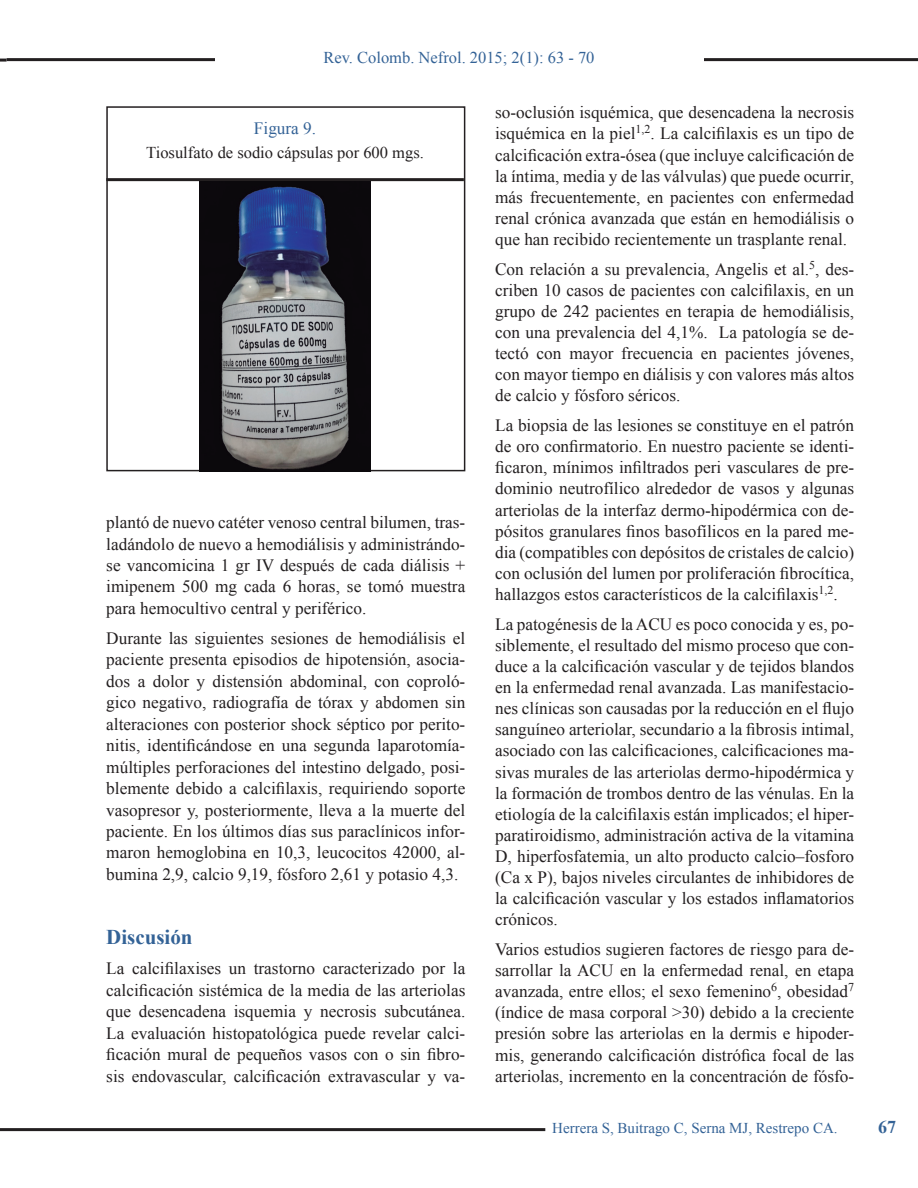
<style>
.page{position:relative;width:918px;height:1188px;background:#fff}
.page>*{position:absolute;margin:0;border:0;box-sizing:border-box;transform-origin:0 0}
.t1{font:700 21px "Times New Roman";color:#336296}
.t2{font:700 18px "Times New Roman";color:#336296}
.t3{font:17.25px/21.1px "Times New Roman";color:#231f20;text-align:justify}
.t4{font:17.25px "Times New Roman";color:#336296}
.t5{font:16.5px "Times New Roman";color:#231f20}
.t6{font:16.5px "Times New Roman";color:#336296}
.t7{font:15px "Times New Roman";color:#336296}
.s1{font-style:inherit}
</style>
<div class="page">
<hr style="left:7px;top:58px;width:911px;height:3px;background:#231f20">
<svg style="left:0;top:59px;width:7px;height:3px"></svg>
<div style="left:215px;top:52px;width:488px;height:18px;background:#fff"></div>
<hr style="left:0;top:1128px;width:545px;height:3px;background:#231f20">
<div style="left:106px;top:106px;width:359px;height:365px;border:2px solid #231f20"></div>
<hr style="left:106px;top:178px;width:358px;height:3px;background:#231f20">
<img style="left:200px;top:181px;width:171px;height:290px">
<p class="t6" style="left:323px;top:47px;width:273px">Rev. Colomb. Nefrol. <span class="s1">2015; 2(1): 63 - 70</span></p>
<p class="t4" style="left:254px;top:117px;width:64px">Figura 9.</p>
<p class="t5" style="left:146px;top:142px;width:279px">Tiosulfato de sodio cápsulas por 600 mgs.</p>
<p class="t3" style="left:106px;top:511px;width:361px">plantó de nuevo catéter venoso central bilumen, tras&shy;ladándolo de nuevo a hemodiálisis y administrándo&shy;se vancomicina 1 gr IV después de cada diálisis + imipenem 500 mg cada 6 horas, se tomó muestra para hemocultivo central y periférico.</p>
<p class="t3" style="left:106px;top:627px;width:361px">Durante las siguientes sesiones de hemodiálisis el paciente presenta episodios de hipotensión, asocia&shy;dos a dolor y distensión abdominal, con coproló&shy;gico negativo, radiografía de tórax y abdomen sin alteraciones con posterior shock séptico por perito&shy;nitis, identificándose en una segunda laparotomía&shy;múltiples perforaciones del intestino delgado, posi&shy;blemente debido a calcifilaxis, requiriendo soporte vasopresor y, posteriormente, lleva a la muerte del paciente. En los últimos días sus paraclínicos infor&shy;maron hemoglobina en 10,3, leucocitos 42000, al&shy;bumina 2,9, calcio 9,19, fósforo 2,61 y potasio 4,3.</p>
<p class="t1" style="left:106px;top:923px;width:88px">Discusión</p>
<p class="t3" style="left:106px;top:958px;width:361px">La calcifilaxises un trastorno caracterizado por la calcificación sistémica de la media de las arteriolas que desencadena isquemia y necrosis subcutánea.<br>La evaluación histopatológica puede revelar calci&shy;ficación mural de pequeños vasos con o sin fibro&shy;sis endovascular, calcificación extravascular y va-</p>
<p class="t3" style="left:495px;top:102px;width:361px">so-oclusión isquémica, que desencadena la necrosis isquémica en la piel<sup>1,2</sup>. La calcifilaxis es un tipo de calcificación extra-ósea (que incluye calcificación de la íntima, media y de las válvulas) que puede ocurrir, más frecuentemente, en pacientes con enfermedad renal crónica avanzada que están en hemodiálisis o que han recibido recientemente un trasplante renal.</p>
<p class="t3" style="left:495px;top:258px;width:361px">Con relación a su prevalencia, Angelis et al.<sup>5</sup>, des&shy;criben 10 casos de pacientes con calcifilaxis, en un grupo de 242 pacientes en terapia de hemodiálisis, con una prevalencia del 4,1%. La patología se de&shy;tectó con mayor frecuencia en pacientes jóvenes, con mayor tiempo en diálisis y con valores más altos de calcio y fósforo séricos.</p>
<p class="t3" style="left:495px;top:414px;width:361px">La biopsia de las lesiones se constituye en el patrón de oro confirmatorio. En nuestro paciente se identi&shy;ficaron, mínimos infiltrados peri vasculares de pre&shy;dominio neutrofílico alrededor de vasos y algunas arteriolas de la interfaz dermo-hipodérmica con de&shy;pósitos granulares finos basofílicos en la pared me&shy;dia (compatibles con depósitos de cristales de calcio) con oclusión del lumen por proliferación fibrocítica, hallazgos estos característicos de la calcifilaxis<sup>1,2</sup>.</p>
<p class="t3" style="left:495px;top:613px;width:361px">La patogénesis de la ACU es poco conocida y es, po&shy;siblemente, el resultado del mismo proceso que con&shy;duce a la calcificación vascular y de tejidos blandos en la enfermedad renal avanzada. Las manifestacio&shy;nes clínicas son causadas por la reducción en el flujo sanguíneo arteriolar, secundario a la fibrosis intimal, asociado con las calcificaciones, calcificaciones ma&shy;sivas murales de las arteriolas dermo-hipodérmica y la formación de trombos dentro de las vénulas. En la etiología de la calcifilaxis están implicados; el hiper&shy;paratiroidismo, administración activa de la vitamina D, hiperfosfatemia, un alto producto calcio–fosforo (Ca x P), bajos niveles circulantes de inhibidores de la calcificación vascular y los estados inflamatorios crónicos.</p>
<p class="t3" style="left:495px;top:938px;width:361px">Varios estudios sugieren factores de riesgo para de&shy;sarrollar la ACU en la enfermedad renal, en etapa avanzada, entre ellos; el sexo femenino<sup>6</sup>, obesidad<sup>7 </sup>(índice de masa corporal &gt;30) debido a la creciente presión sobre las arteriolas en la dermis e hipoder&shy;mis, generando calcificación distrófica focal de las arteriolas, incremento en la concentración de fósfo-</p>
<p class="t7" style="left:552px;top:1118px;width:287px">Herrera S, Buitrago C, Serna MJ, Restrepo CA.</p>
<p class="t2" style="left:878px;top:1114px;width:19px">67</p>
</div>
